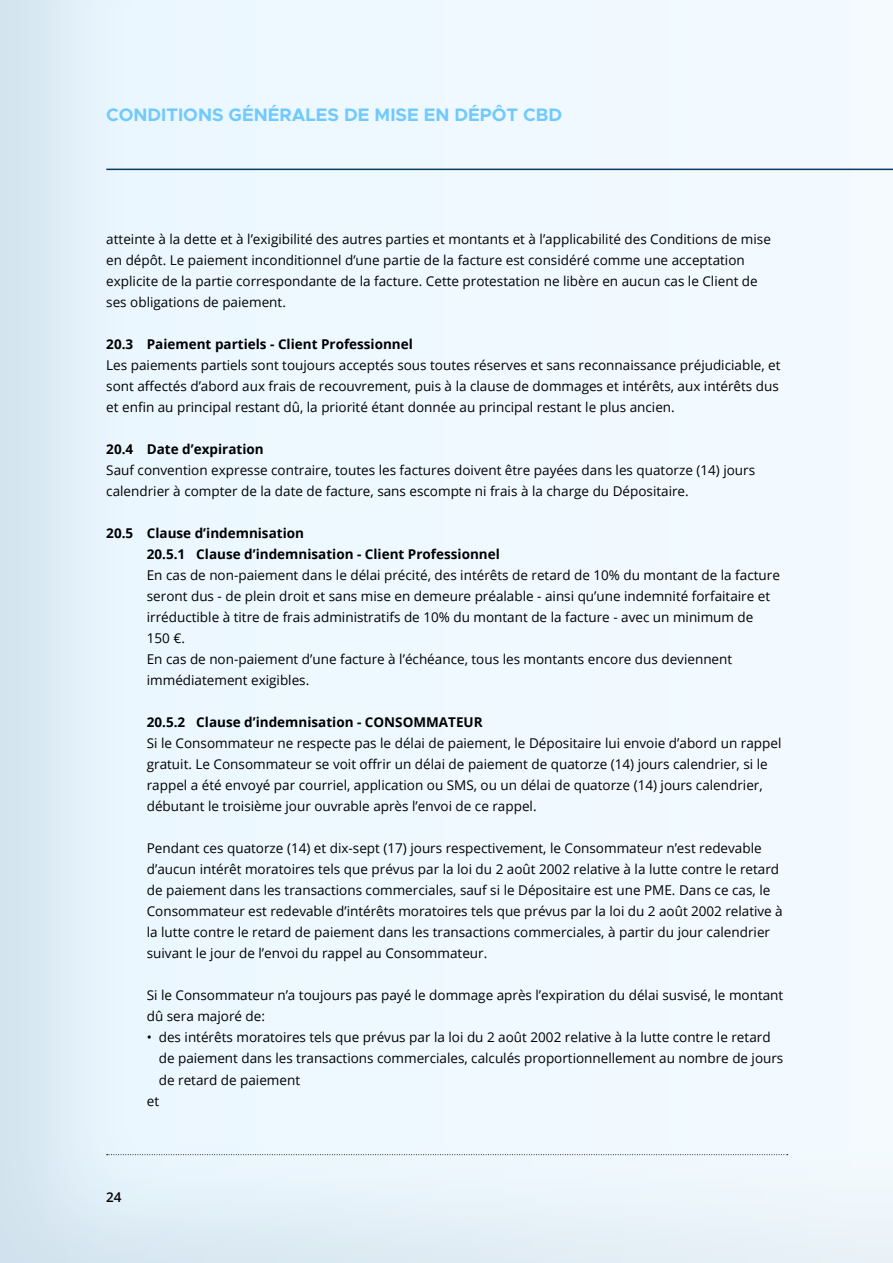
<style>
.page{position:relative;width:893px;height:1263px;background:#fff}
.page>*{position:absolute;margin:0;border:0;box-sizing:border-box;transform-origin:0 0}
.t1{font:700 18.15px "Metropolis";color:#70c9ff}
.t2{font:13.5px/21px "Open Sans";color:#000}
.t3{font:700 13.5px/21px "Open Sans";color:#000}
.t4{font:600 13.5px "Open Sans";color:#000}
</style>
<div class="page">
<div style="left:0;top:0;width:893px;height:1263px;background:#053b61;opacity:.11"></div>
<hr style="left:106px;top:169px;width:787px;height:1px;background:#053b61">
<svg style="left:107px;top:1154px;width:681px;height:1px"></svg>
<h1 class="t1" style="left:106px;top:103px;width:458px">CONDITIONS GÉNÉRALES DE MISE EN DÉPÔT CBD</h1>
<p class="t2" style="left:106px;top:228px;width:666px">atteinte à la dette et à l’exigibilité des autres parties et montants et à l’applicabilité des Conditions de mise en dépôt. Le paiement inconditionnel d’une partie de la facture est considéré comme une acceptation explicite de la partie correspondante de la facture. Cette protestation ne libère en aucun cas le Client de ses obligations de paiement.</p>
<p class="t3" style="left:106px;top:333px;width:308px">20.3 Paiement partiels - Client Professionnel</p>
<p class="t2" style="left:106px;top:354px;width:676px">Les paiements partiels sont toujours acceptés sous toutes réserves et sans reconnaissance préjudiciable, et sont affectés d’abord aux frais de recouvrement, puis à la clause de dommages et intérêts, aux intérêts dus et enfin au principal restant dû, la priorité étant donnée au principal restant le plus ancien.</p>
<p class="t3" style="left:106px;top:438px;width:159px">20.4 Date d’expiration</p>
<p class="t2" style="left:106px;top:459px;width:650px">Sauf convention expresse contraire, toutes les factures doivent être payées dans les quatorze (14) jours calendrier à compter de la date de facture, sans escompte ni frais à la charge du Dépositaire.</p>
<p class="t3" style="left:147px;top:522px;width:355px;text-indent:-40px">20.5 Clause d’indemnisation<br>20.5.1 Clause d’indemnisation - Client Professionnel</p>
<p class="t2" style="left:147px;top:564px;width:635px">En cas de non-paiement dans le délai précité, des intérêts de retard de 10% du montant de la facture seront dus - de plein droit et sans mise en demeure préalable - ainsi qu’une indemnité forfaitaire et irréductible à titre de frais administratifs de 10% du montant de la facture - avec un minimum de 150 €.<br>En cas de non-paiement d’une facture à l’échéance, tous les montants encore dus deviennent immédiatement exigibles.</p>
<p class="t3" style="left:147px;top:712px;width:337px">20.5.2 Clause d’indemnisation - CONSOMMATEUR</p>
<p class="t2" style="left:147px;top:733px;width:636px">Si le Consommateur ne respecte pas le délai de paiement, le Dépositaire lui envoie d’abord un rappel gratuit. Le Consommateur se voit offrir un délai de paiement de quatorze (14) jours calendrier, si le rappel a été envoyé par courriel, application ou SMS, ou un délai de quatorze (14) jours calendrier, débutant le troisième jour ouvrable après l’envoi de ce rappel.</p>
<p class="t2" style="left:147px;top:838px;width:637px">Pendant ces quatorze (14) et dix-sept (17) jours respectivement, le Consommateur n’est redevable d’aucun intérêt moratoires tels que prévus par la loi du 2 août 2002 relative à la lutte contre le retard de paiement dans les transactions commerciales, sauf si le Dépositaire est une PME. Dans ce cas, le Consommateur est redevable d’intérêts moratoires tels que prévus par la loi du 2 août 2002 relative à la lutte contre le retard de paiement dans les transactions commerciales, à partir du jour calendrier suivant le jour de l’envoi du rappel au Consommateur.</p>
<p class="t2" style="left:147px;top:985px;width:638px">Si le Consommateur n’a toujours pas payé le dommage après l’expiration du délai susvisé, le montant dû sera majoré de:</p>
<p class="t2" style="left:147px;top:1027px;width:625px">• des intérêts moratoires tels que prévus par la loi du 2 août 2002 relative à la lutte contre le retard</p>
<p class="t2" style="left:159px;top:1048px;width:626px">de paiement dans les transactions commerciales, calculés proportionnellement au nombre de jours</p>
<p class="t2" style="left:159px;top:1069px;width:143px">de retard de paiement</p>
<p class="t2" style="left:147px;top:1090px;width:14px">et</p>
<p class="t4" style="left:106px;top:1188px;width:17px">24</p>
</div>
